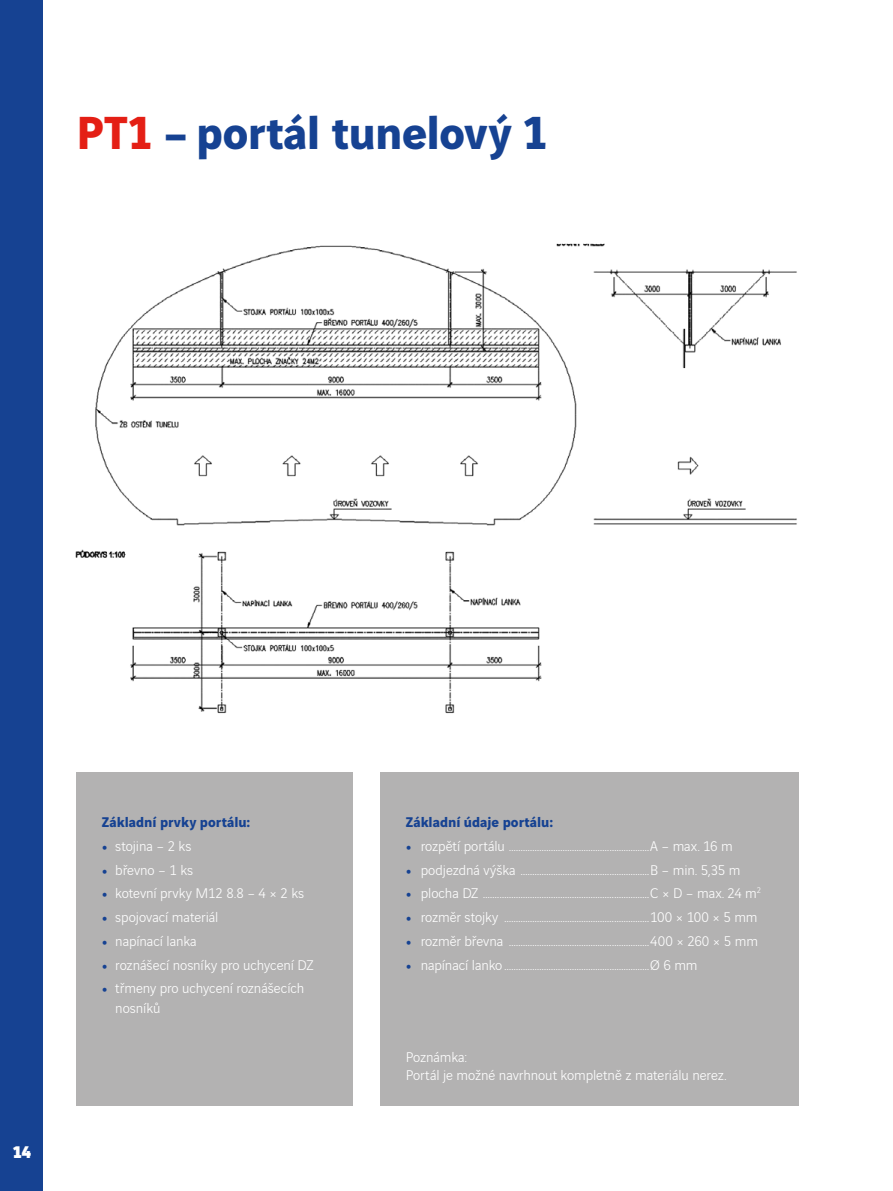
<style>
.page{position:relative;width:893px;height:1191px;background:#fff}
.page>*{position:absolute;margin:0;border:0;box-sizing:border-box;transform-origin:0 0}
.t1{font:700 49.5px "Vinci Sans";letter-spacing:-.01em;color:#164292}
.t2{font:900 18px "Vinci Sans";color:#fff}
.t3{font:300 15px/19.5px "Vinci Sans";letter-spacing:-.005em;color:#fff}
.t4{font:700 15px "Vinci Sans";color:#164292}
.s1{color:#e41f15}
.s2{font-family:"Minion Pro";font-weight:400;color:#164292}
</style>
<div class="page">
<div style="left:0;top:0;width:43px;height:1191px;background:#164292"></div>
<img style="left:75px;top:243px;width:722px;height:471px">
<div style="left:77px;top:773px;width:276px;height:333px;background:#b3b2b2"></div>
<div style="left:380px;top:773px;width:419px;height:333px;background:#b3b2b2"></div>
<h1 class="t1" style="left:77px;top:93px;width:473px"><span class="s1">PT1</span> – portál tunelový 1</h1>
<p class="t2" style="left:13px;top:1137px;width:20px">14</p>
<p class="t4" style="left:102px;top:810px;width:150px">Základní prvky portálu:</p>
<p class="t3" style="left:102px;top:835px;width:91px"><span class="s2">•</span> stojina – 2 ks</p>
<p class="t3" style="left:102px;top:858px;width:93px"><span class="s2">•</span> břevno – 1 ks</p>
<p class="t3" style="left:102px;top:882px;width:204px"><span class="s2">•</span> kotevní prvky M12 8.8 – 4 × 2 ks</p>
<p class="t3" style="left:102px;top:906px;width:118px"><span class="s2">•</span> spojovací materiál</p>
<p class="t3" style="left:102px;top:930px;width:96px"><span class="s2">•</span> napínací lanka</p>
<p class="t3" style="left:102px;top:953px;width:213px"><span class="s2">•</span> roznášecí nosníky pro uchycení DZ</p>
<p class="t3" style="left:115px;top:977px;width:191px;text-indent:-14px"><span class="s2">•</span> třmeny pro uchycení roznášecích nosníků</p>
<p class="t4" style="left:406px;top:810px;width:149px">Základní údaje portálu:</p>
<p class="t3" style="left:406px;top:835px;width:329px"><span class="s2">•</span> rozpětí portálu ............................................................A – max. 16 m</p>
<p class="t3" style="left:406px;top:858px;width:336px"><span class="s2">•</span> podjezdná výška .......................................................B – min. 5,35 m</p>
<p class="t3" style="left:406px;top:882px;width:357px"><span class="s2">•</span> plocha DZ .......................................................................C × D – max. 24 m<sup>2</sup></p>
<p class="t3" style="left:406px;top:906px;width:353px"><span class="s2">•</span> rozměr stojky ..............................................................100 × 100 × 5 mm</p>
<p class="t3" style="left:406px;top:930px;width:354px"><span class="s2">•</span> rozměr břevna ............................................................400 × 260 × 5 mm</p>
<p class="t3" style="left:406px;top:953px;width:293px"><span class="s2">•</span> napínací lanko..............................................................Ø 6 mm</p>
<p class="t3" style="left:406px;top:1046px;width:322px;line-height:18px">Poznámka:<br>Portál je možné navrhnout kompletně z materiálu nerez.</p>
</div>
